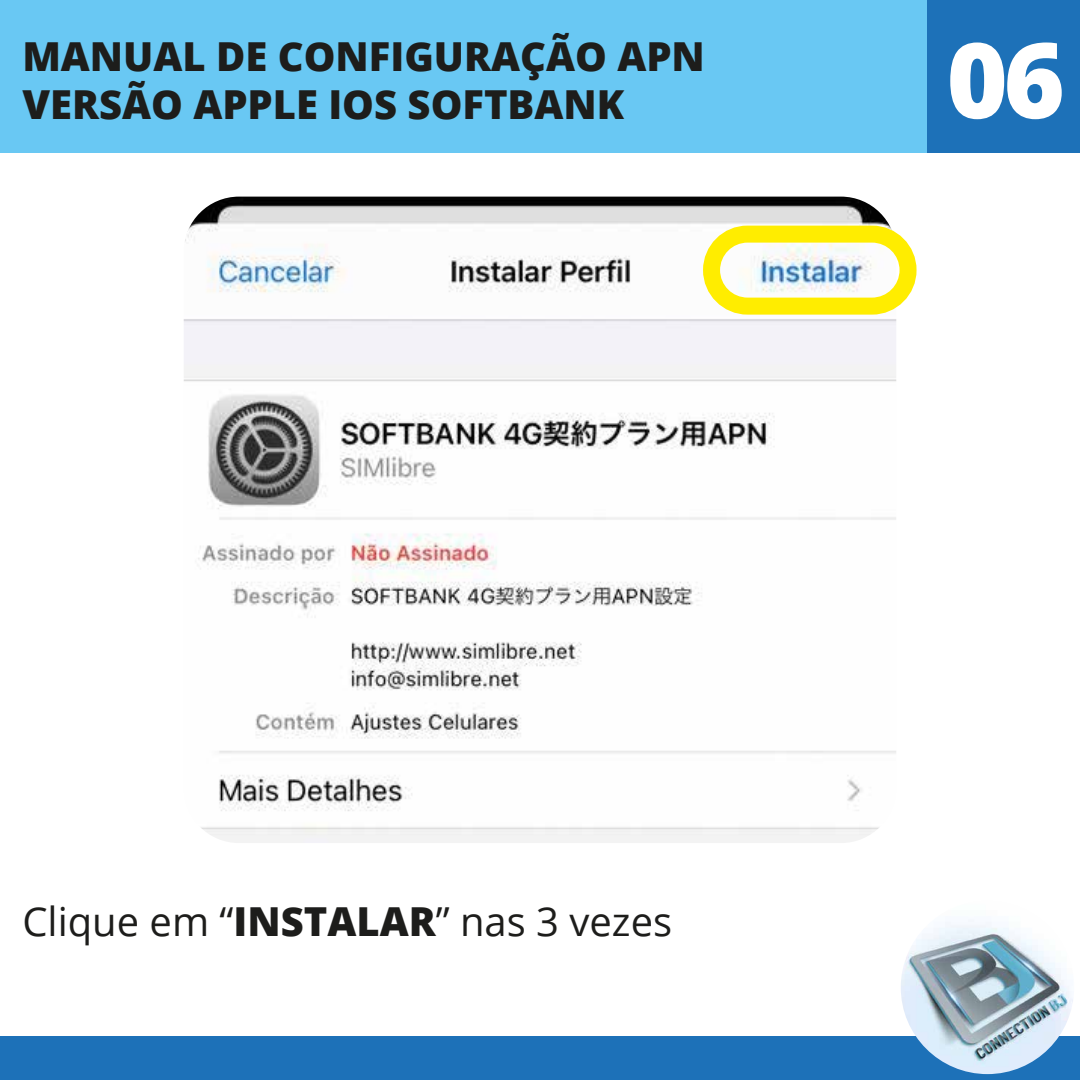
<style>
.page{position:relative;width:1080px;height:1080px;background:#fff}
.page>*{position:absolute;margin:0;border:0;box-sizing:border-box;transform-origin:0 0}
.t1{font:800 104.5px "Open Sans";color:#fff}
.t2{font:800 40px/47.9px "Open Sans";color:#1d1d1b}
.t3{font:40px "Open Sans";color:#1d1d1b}
.s1{font-weight:800}
</style>
<div class="page">
<div style="left:0;top:0;width:927px;height:153px;background:#69c8f3"></div>
<div style="left:927px;top:0;width:153px;height:153px;background:#1d71b8"></div>
<div style="left:0;top:1037px;width:1080px;height:43px;background:#1d71b8"></div>
<img style="left:901px;top:901px;width:173px;height:173px;border-radius:87px">
<img style="left:184px;top:197px;width:712px;height:646px">
<div style="left:703px;top:226px;width:214px;height:89px;border:17px solid #ffed00;border-radius:36px"></div>
<p class="t2" style="left:22px;top:30px;width:684px">MANUAL DE CONFIGURAÇÃO APN<br>VERSÃO APPLE IOS SOFTBANK</p>
<h1 class="t1" style="left:947px;top:1px;width:120px">06</h1>
<p class="t3" style="left:22px;top:894px;width:651px">Clique em “<span class="s1">INSTALAR</span>” nas 3 vezes</p>
</div>
